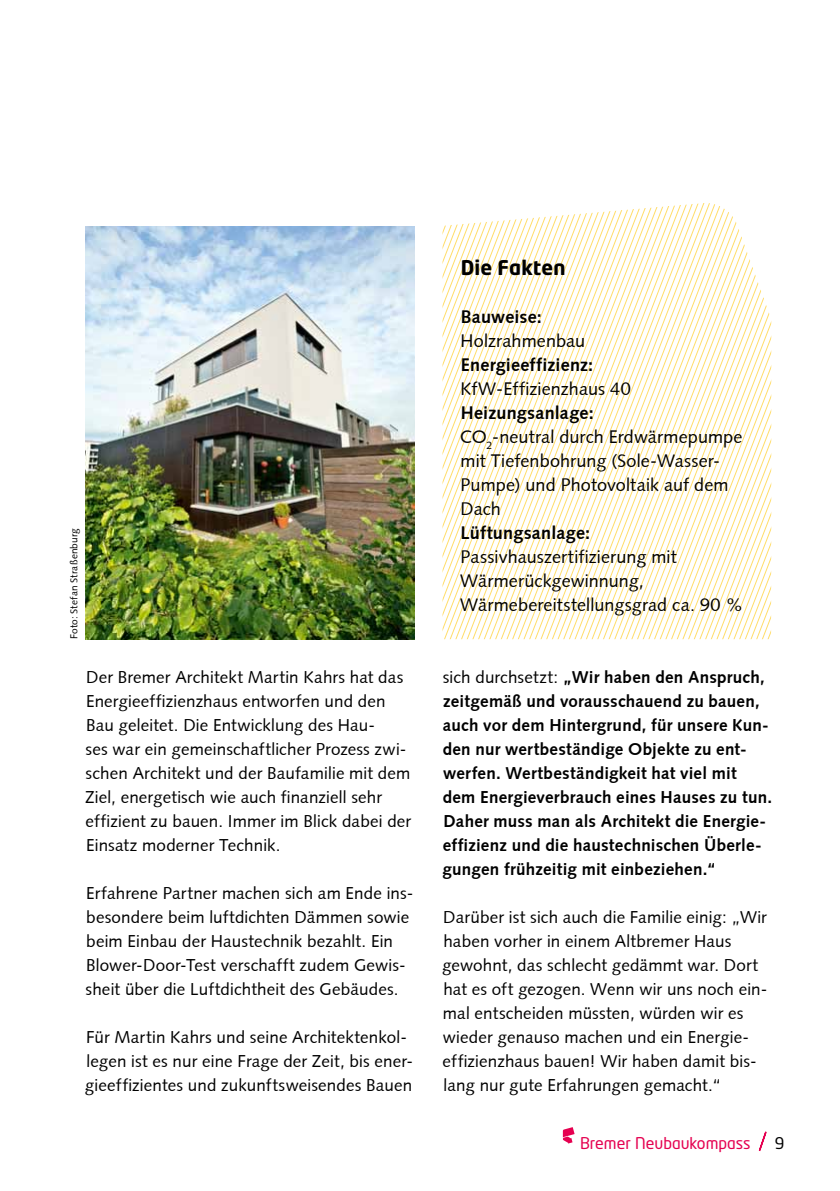
<style>
.page{position:relative;width:840px;height:1191px;background:#fff}
.page>*{position:absolute;margin:0;border:0;box-sizing:border-box;transform-origin:0 0}
.t1{font:700 20px "Neo Tech Std";letter-spacing:.01em;color:#000}
.t2{font:18px/24px "Syntaxroman";letter-spacing:.005em;color:#000}
.t3{font:18px "Syntaxbold";letter-spacing:.01em;color:#000}
.t4{font:17px/24px "Syntaxroman";letter-spacing:.01em;color:#000}
.t5{font:17px/24px "Syntaxbold";letter-spacing:.015em;color:#000}
.t6{font:16px "Neo Tech Std";color:#e50050}
.t7{font:16px "Neo Tech Std";color:#000}
.t8{font:10px "Syntaxroman";letter-spacing:.02em;color:#000}
.s1{font-family:"Syntaxroman"}
</style>
<div class="page">
<svg style="left:562px;top:1127px;width:12px;height:16px"></svg>
<svg style="left:758px;top:1131px;width:8px;height:20px"></svg>
<svg style="left:766px;top:312px;width:3px;height:327px"></svg>
<svg style="left:760px;top:305px;width:6px;height:334px"></svg>
<svg style="left:755px;top:282px;width:3px;height:357px"></svg>
<svg style="left:749px;top:274px;width:6px;height:365px"></svg>
<svg style="left:739px;top:244px;width:5px;height:395px"></svg>
<svg style="left:732px;top:222px;width:4px;height:417px"></svg>
<svg style="left:724px;top:216px;width:8px;height:423px"></svg>
<svg style="left:719px;top:208px;width:5px;height:431px"></svg>
<svg style="left:714px;top:206px;width:5px;height:433px"></svg>
<svg style="left:704px;top:204px;width:10px;height:435px"></svg>
<svg style="left:698px;top:203px;width:6px;height:436px"></svg>
<svg style="left:692px;top:203px;width:6px;height:436px"></svg>
<svg style="left:680px;top:204px;width:12px;height:435px"></svg>
<svg style="left:674px;top:205px;width:6px;height:434px"></svg>
<svg style="left:669px;top:206px;width:5px;height:433px"></svg>
<svg style="left:657px;top:206px;width:12px;height:433px"></svg>
<svg style="left:651px;top:207px;width:6px;height:432px"></svg>
<svg style="left:645px;top:207px;width:6px;height:432px"></svg>
<svg style="left:633px;top:208px;width:12px;height:431px"></svg>
<svg style="left:627px;top:209px;width:6px;height:430px"></svg>
<svg style="left:622px;top:210px;width:5px;height:429px"></svg>
<svg style="left:616px;top:210px;width:6px;height:429px"></svg>
<svg style="left:610px;top:210px;width:6px;height:429px"></svg>
<svg style="left:443px;top:211px;width:167px;height:428px"></svg>
<svg style="left:442px;top:212px;width:156px;height:405px"></svg>
<svg style="left:442px;top:212px;width:150px;height:390px"></svg>
<svg style="left:442px;top:213px;width:144px;height:374px"></svg>
<svg style="left:442px;top:214px;width:133px;height:344px"></svg>
<svg style="left:442px;top:215px;width:127px;height:328px"></svg>
<svg style="left:442px;top:215px;width:121px;height:314px"></svg>
<img style="left:85px;top:227px;width:329px;height:412px">
<p class="t8" style="left:68px;top:639px;width:113px;rotate:-90deg">Foto: Stefan Straßenburg</p>
<p class="t4" style="left:85px;top:665px;width:327px">Der Bremer Architekt Martin Kahrs hat das Energieeffizienzhaus entworfen und den Bau geleitet. Die Entwicklung des Hau-<br>ses war ein gemeinschaftlicher Prozess zwi&shy;schen Architekt und der Baufamilie mit dem Ziel, energetisch wie auch finanziell sehr effizient zu bauen. Immer im Blick dabei der Einsatz moderner Technik.</p>
<p class="t4" style="left:85px;top:881px;width:329px">Erfahrene Partner machen sich am Ende ins&shy;besondere beim luftdichten Dämmen sowie beim Einbau der Haustechnik bezahlt. Ein Blower-Door-Test verschafft zudem Gewis&shy;sheit über die Luftdichtheit des Gebäudes.</p>
<p class="t4" style="left:85px;top:1025px;width:329px">Für Martin Kahrs und seine Architektenkol&shy;legen ist es nur eine Frage der Zeit, bis ener&shy;gieeffizientes und zukunftsweisendes Bauen</p>
<p class="t1" style="left:460px;top:255px;width:106px">Die Fakten</p>
<p class="t3" style="left:460px;top:306px;width:83px">Bauweise:</p>
<p class="t2" style="left:460px;top:329px;width:126px">Holzrahmenbau</p>
<p class="t3" style="left:460px;top:354px;width:134px">Energieeffizienz:</p>
<p class="t2" style="left:460px;top:377px;width:171px">KfW-Effizienzhaus 40</p>
<p class="t3" style="left:460px;top:402px;width:134px">Heizungsanlage:</p>
<p class="t2" style="left:460px;top:425px;width:284px">CO<sub>2</sub>-neutral durch Erdwärmepumpe mit Tiefenbohrung (Sole-Wasser-<br>Pumpe) und Photovoltaik auf dem<br>Dach</p>
<p class="t3" style="left:460px;top:522px;width:131px">Lüftungsanlage:</p>
<p class="t2" style="left:460px;top:545px;width:285px">Passivhauszertifizierung mit<br>Wärmerückgewinnung,<br>Wärmebereitstellungsgrad ca. 90 %</p>
<p class="t5" style="left:442px;top:665px;width:331px"><span class="s1">sich durchsetzt:</span> „Wir haben den Anspruch, zeitgemäß und vorausschauend zu bauen, auch vor dem Hintergrund, für unsere Kun&shy;den nur wertbeständige Objekte zu ent&shy;werfen. Wertbeständigkeit hat viel mit dem Energieverbrauch eines Hauses zu tun.<br>Daher muss man als Architekt die Energie&shy;effizienz und die haustechnischen Überle&shy;gungen frühzeitig mit einbeziehen.“</p>
<p class="t4" style="left:442px;top:905px;width:327px">Darüber ist sich auch die Familie einig: „Wir haben vorher in einem Altbremer Haus gewohnt, das schlecht gedämmt war. Dort hat es oft gezogen. Wenn wir uns noch ein&shy;mal entscheiden müssten, würden wir es wieder genauso machen und ein Energie&shy;effizienzhaus bauen! Wir haben damit bis&shy;lang nur gute Erfahrungen gemacht.“</p>
<p class="t6" style="left:579px;top:1133px;width:172px">Bremer Neubaukompass</p>
<p class="t7" style="left:774px;top:1133px;width:11px">9</p>
</div>
